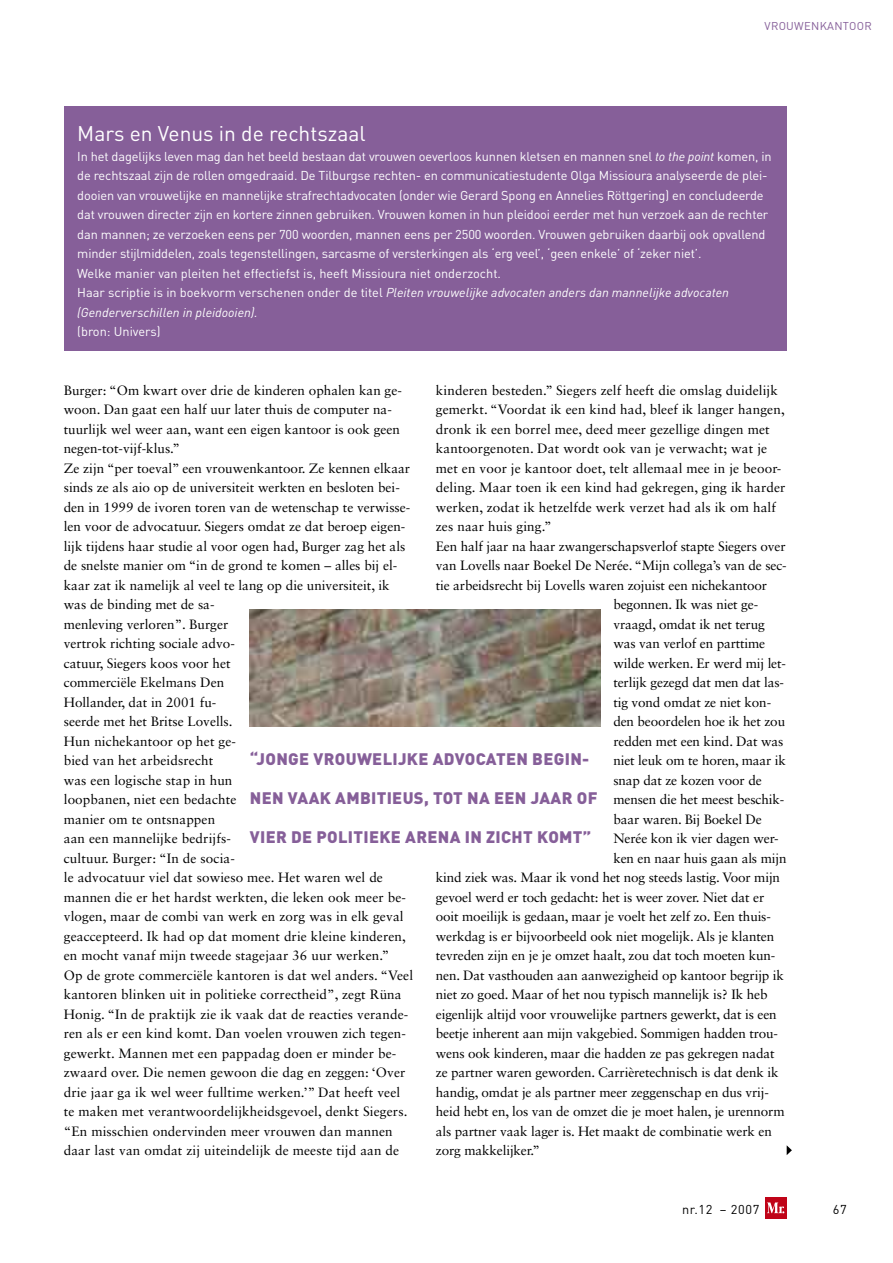
<style>
.page{position:relative;width:893px;height:1263px;background:#fff}
.page>*{position:absolute;margin:0;border:0;box-sizing:border-box;transform-origin:0 0}
.t1{font:21px "DIN";color:#fff}
.t2{font:900 16.5px "DIN";letter-spacing:.02em;color:#865f99}
.t3{font:13.5px/19.5px "Sabon LT Std";color:#000}
.t4{font:12.75px/19.5px "DIN";letter-spacing:-.01em;color:#fff}
.t5{font:12.75px "DIN";letter-spacing:.05em;color:#000}
.t6{font:11.25px "DIN";letter-spacing:.025em;color:#865f99}
.s1{font-style:italic}
</style>
<div class="page">
<div style="left:765px;top:1197px;width:22px;height:22px;background:#c00418"></div>
<svg style="left:767px;top:1202px;width:18px;height:11px"></svg>
<img style="left:250px;top:609px;width:351px;height:117px">
<div style="left:64px;top:106px;width:723px;height:244px;background:#865f99"></div>
<svg style="left:787px;top:1145px;width:5px;height:10px"></svg>
<p class="t6" style="left:765px;top:19px;width:109px">vrouwen kantoor</p>
<h1 class="t1" style="left:77px;top:120px;width:290px">Mars en Venus in de rechtszaal</h1>
<p class="t4" style="left:77px;top:146px;width:696px">In het dagelijks leven mag dan het beeld bestaan dat vrouwen oeverloos kunnen kletsen en mannen snel <span class="s1">to the point</span> komen, in de rechtszaal zijn de rollen omgedraaid. De Tilburgse rechten- en communicatiestudente Olga Missioura analyseerde de plei&shy;dooien van vrouwelijke en mannelijke strafrechtadvocaten (onder wie Gerard Spong en Annelies Röttgering) en concludeerde dat vrouwen directer zijn en kortere zinnen gebruiken. Vrouwen komen in hun pleidooi eerder met hun verzoek aan de rechter dan mannen; ze verzoeken eens per 700 woorden, mannen eens per 2500 woorden. Vrouwen gebruiken daarbij ook opvallend minder stijlmiddelen, zoals tegenstellingen, sarcasme of versterkingen als ‘erg veel’, ‘geen enkele’ of ‘zeker niet’.<br>Welke manier van pleiten het effectiefst is, heeft Missioura niet onderzocht.<br>Haar scriptie is in boekvorm verschenen onder de titel <span class="s1">Pleiten vrouwelijke advocaten anders dan mannelijke advocaten (Genderverschillen in pleidooien).</span></p>
<p class="t4" style="left:77px;top:321px;width:85px">(bron: Univers)</p>
<p class="t3" style="left:64px;top:380px;width:351px">Burger: “Om kwart over drie de kinderen ophalen kan ge&shy;woon. Dan gaat een half uur later thuis de computer na&shy;tuurlijk wel weer aan, want een eigen kantoor is ook geen negen-tot-vijf-klus.”<br>Ze zijn “per toeval” een vrouwenkantoor. Ze kennen elkaar sinds ze als aio op de universiteit werkten en besloten bei&shy;den in 1999 de ivoren toren van de wetenschap te verwisse&shy;len voor de advocatuur. Siegers omdat ze dat beroep eigen&shy;lijk tijdens haar studie al voor ogen had, Burger zag het als de snelste manier om “in de grond te komen – alles bij el&shy;kaar zat ik namelijk al veel te lang op die universiteit, ik was de binding met de sa-<br>menleving verloren”. Burger<br>vertrok richting sociale advo-<br>catuur, Siegers koos voor het<br>commerciële Ekelmans Den<br>Hollander, dat in 2001 fu-<br>seerde met het Britse Lovells.<br>Hun nichekantoor op het ge-<br>bied van het arbeidsrecht<br>was een logische stap in hun<br>loopbanen, niet een bedachte<br>manier om te ontsnappen<br>aan een mannelijke bedrijfs-<br>cultuur. Burger: “In de socia-<br>le advocatuur viel dat sowieso mee. Het waren wel de mannen die er het hardst werkten, die leken ook meer be&shy;vlogen, maar de combi van werk en zorg was in elk geval geaccepteerd. Ik had op dat moment drie kleine kinderen, en mocht vanaf mijn tweede stagejaar 36 uur werken.”<br>Op de grote commerciële kantoren is dat wel anders. “Veel kantoren blinken uit in politieke correctheid”, zegt Rüna Honig. “In de praktijk zie ik vaak dat de reacties verande&shy;ren als er een kind komt. Dan voelen vrouwen zich tegen&shy;gewerkt. Mannen met een pappadag doen er minder be&shy;zwaard over. Die nemen gewoon die dag en zeggen: ‘Over drie jaar ga ik wel weer fulltime werken.’” Dat heeft veel te maken met verantwoordelijkheidsgevoel, denkt Siegers. “En misschien ondervinden meer vrouwen dan mannen daar last van omdat zij uiteindelijk de meeste tijd aan de</p>
<p class="t3" style="left:436px;top:380px;width:344px">kinderen besteden.” Siegers zelf heeft die omslag duidelijk</p>
<p class="t3" style="left:436px;top:399px;width:350px">gemerkt. “Voordat ik een kind had, bleef ik langer hangen,</p>
<p class="t3" style="left:436px;top:419px;width:335px">dronk ik een borrel mee, deed meer gezellige dingen met</p>
<p class="t3" style="left:436px;top:438px;width:333px">kantoorgenoten. Dat wordt ook van je verwacht; wat je</p>
<p class="t3" style="left:436px;top:458px;width:347px">met en voor je kantoor doet, telt allemaal mee in je beoor-</p>
<p class="t3" style="left:436px;top:477px;width:351px">deling. Maar toen ik een kind had gekregen, ging ik harder</p>
<p class="t3" style="left:436px;top:497px;width:342px">werken, zodat ik hetzelfde werk verzet had als ik om half</p>
<p class="t3" style="left:436px;top:516px;width:117px">zes naar huis ging.”</p>
<p class="t3" style="left:436px;top:536px;width:351px">Een half jaar na haar zwangerschapsverlof stapte Siegers over</p>
<p class="t3" style="left:436px;top:555px;width:352px">van Lovells naar Boekel De Nerée. “Mijn collega’s van de sec-</p>
<p class="t3" style="left:436px;top:575px;width:333px">tie arbeidsrecht bij Lovells waren zojuist een nichekantoor</p>
<p class="t3" style="left:613px;top:594px;width:146px">begonnen. Ik was niet ge-</p>
<p class="t3" style="left:613px;top:614px;width:153px">vraagd, omdat ik net terug</p>
<p class="t3" style="left:613px;top:633px;width:153px">was van verlof en parttime</p>
<p class="t3" style="left:613px;top:653px;width:174px">wilde werken. Er werd mij let-</p>
<p class="t3" style="left:613px;top:672px;width:172px">terlijk gezegd dat men dat las-</p>
<p class="t3" style="left:613px;top:692px;width:159px">tig vond omdat ze niet kon-</p>
<p class="t3" style="left:613px;top:711px;width:173px">den beoordelen hoe ik het zou</p>
<p class="t3" style="left:613px;top:731px;width:171px">redden met een kind. Dat was</p>
<p class="t3" style="left:613px;top:750px;width:174px">niet leuk om te horen, maar ik</p>
<p class="t3" style="left:613px;top:770px;width:150px">snap dat ze kozen voor de</p>
<p class="t3" style="left:613px;top:789px;width:172px">mensen die het meest beschik-</p>
<p class="t3" style="left:613px;top:809px;width:150px">baar waren. Bij Boekel De</p>
<p class="t3" style="left:613px;top:828px;width:167px">Nerée kon ik vier dagen wer-</p>
<p class="t3" style="left:613px;top:848px;width:175px">ken en naar huis gaan als mijn</p>
<p class="t3" style="left:436px;top:867px;width:346px">kind ziek was. Maar ik vond het nog steeds lastig. Voor mijn</p>
<p class="t3" style="left:436px;top:887px;width:330px">gevoel werd er toch gedacht: het is weer zover. Niet dat er</p>
<p class="t3" style="left:436px;top:906px;width:337px">ooit moeilijk is gedaan, maar je voelt het zelf zo. Een thuis-</p>
<p class="t3" style="left:436px;top:926px;width:340px">werkdag is er bijvoorbeeld ook niet mogelijk. Als je klanten</p>
<p class="t3" style="left:436px;top:945px;width:341px">tevreden zijn en je je omzet haalt, zou dat toch moeten kun-</p>
<p class="t3" style="left:436px;top:965px;width:350px">nen. Dat vasthouden aan aanwezigheid op kantoor begrijp ik</p>
<p class="t3" style="left:436px;top:984px;width:333px">niet zo goed. Maar of het nou typisch mannelijk is? Ik heb</p>
<p class="t3" style="left:436px;top:1004px;width:342px">eigenlijk altijd voor vrouwelijke partners gewerkt, dat is een</p>
<p class="t3" style="left:436px;top:1023px;width:344px">beetje inherent aan mijn vakgebied. Sommigen hadden trou-</p>
<p class="t3" style="left:436px;top:1043px;width:340px">wens ook kinderen, maar die hadden ze pas gekregen nadat</p>
<p class="t3" style="left:436px;top:1062px;width:344px">ze partner waren geworden. Carrièretechnisch is dat denk ik</p>
<p class="t3" style="left:436px;top:1082px;width:335px">handig, omdat je als partner meer zeggenschap en dus vrij-</p>
<p class="t3" style="left:436px;top:1101px;width:350px">heid hebt en, los van de omzet die je moet halen, je urennorm</p>
<p class="t3" style="left:436px;top:1121px;width:338px">als partner vaak lager is. Het maakt de combinatie werk en</p>
<p class="t3" style="left:436px;top:1140px;width:106px">zorg makkelijker.”</p>
<p class="t2" style="left:250px;top:748px;width:341px">“JONGE VROUWELIJKE ADVOCATEN BEGIN-</p>
<p class="t2" style="left:250px;top:787px;width:349px">NEN VAAK AMBITIEUS, TOT NA EEN JAAR OF</p>
<p class="t2" style="left:250px;top:826px;width:343px">VIER DE POLITIEKE ARENA IN ZICHT KOMT”</p>
<p class="t5" style="left:682px;top:1201px;width:79px">nr.12 – 2007</p>
<p class="t5" style="left:833px;top:1201px;width:15px">67</p>
</div>
